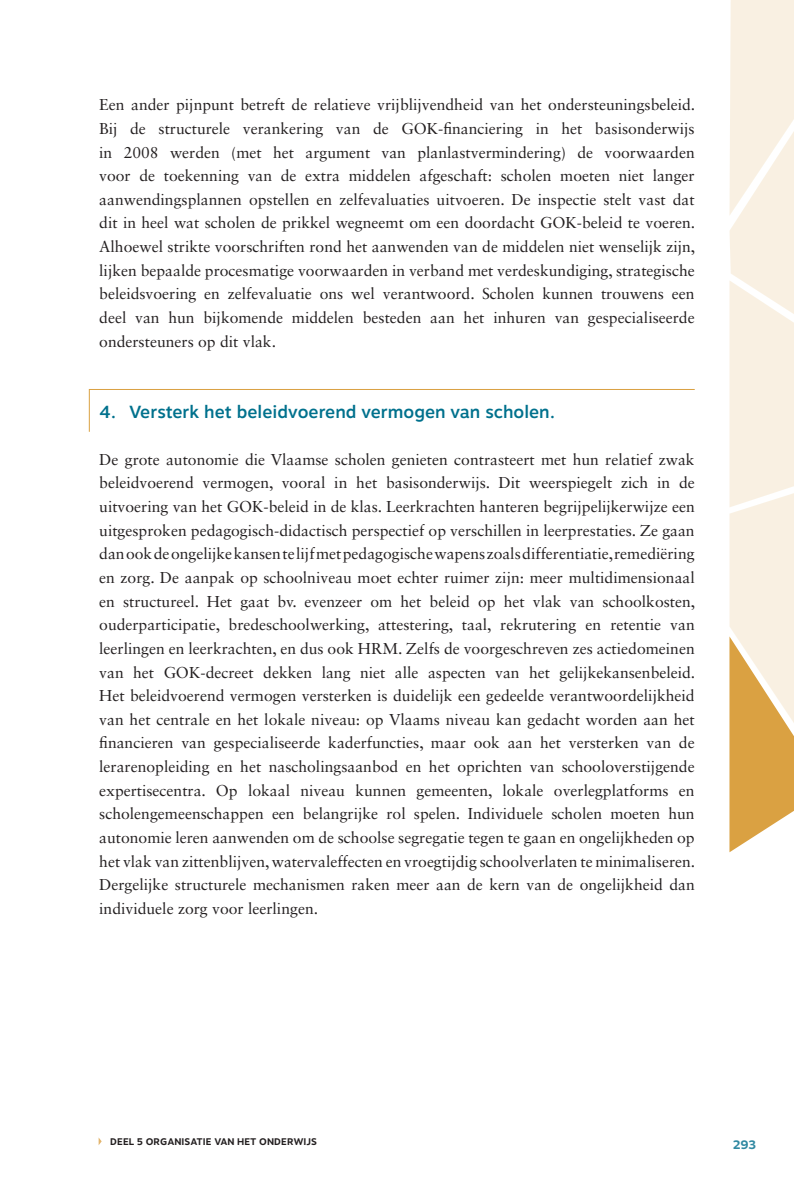
<style>
.page{position:relative;width:794px;height:1191px;background:#fff}
.page>*{position:absolute;margin:0;border:0;box-sizing:border-box;transform-origin:0 0}
.t1{font:500 17.5px "Motiva Sans";color:#00718d}
.List_Paragraph{font:15.75px/23.6px "Sabon LT Std";color:#231f20;text-align:justify}
.t2{font:700 12.25px "Motiva Sans";color:#3189a2}
.t3{font:700 9.62px "Motiva Sans";letter-spacing:.01em;color:#231f20}
</style>
<div class="page">
<svg style="left:99px;top:1138px;width:3px;height:7px"></svg>
<svg style="left:729px;top:0;width:65px;height:852px"></svg>
<svg style="left:88px;top:389px;width:607px;height:43px"></svg>
<p class="List_Paragraph" style="left:99px;top:93px;width:597px">Een ander pijnpunt betreft de relatieve vrijblijvendheid van het ondersteuningsbeleid.<br>Bij de structurele verankering van de GOK-financiering in het basisonderwijs in 2008 werden (met het argument van planlastvermindering) de voorwaarden voor de toekenning van de extra middelen afgeschaft: scholen moeten niet langer aanwendingsplannen opstellen en zelfevaluaties uitvoeren. De inspectie stelt vast dat dit in heel wat scholen de prikkel wegneemt om een doordacht GOK-beleid te voeren.<br>Alhoewel strikte voorschriften rond het aanwenden van de middelen niet wenselijk zijn, lijken bepaalde procesmatige voorwaarden in verband met verdeskundiging, strategische beleidsvoering en zelfevaluatie ons wel verantwoord. Scholen kunnen trouwens een deel van hun bijkomende middelen besteden aan het inhuren van gespecialiseerde ondersteuners op dit vlak.</p>
<p class="t1" style="left:99px;top:398px;width:458px">4. Versterk het beleidvoerend vermogen van scholen.</p>
<p class="List_Paragraph" style="left:99px;top:447px;width:597px">De grote autonomie die Vlaamse scholen genieten contrasteert met hun relatief zwak beleidvoerend vermogen, vooral in het basisonderwijs. Dit weerspiegelt zich in de uitvoering van het GOK-beleid in de klas. Leerkrachten hanteren begrijpelijkerwijze een uitgesproken pedagogisch-didactisch perspectief op verschillen in leerprestaties. Ze gaan dan ook de ongelijke kansen te lijf met pedagogische wapens zoals differentiatie, remediëring en zorg. De aanpak op schoolniveau moet echter ruimer zijn: meer multidimensionaal en structureel. Het gaat bv. evenzeer om het beleid op het vlak van schoolkosten, ouderparticipatie, bredeschoolwerking, attestering, taal, rekrutering en retentie van leerlingen en leerkrachten, en dus ook HRM. Zelfs de voorgeschreven zes actiedomeinen van het GOK-decreet dekken lang niet alle aspecten van het gelijkekansenbeleid.<br>Het beleidvoerend vermogen versterken is duidelijk een gedeelde verantwoordelijkheid van het centrale en het lokale niveau: op Vlaams niveau kan gedacht worden aan het financieren van gespecialiseerde kaderfuncties, maar ook aan het versterken van de lerarenopleiding en het nascholingsaanbod en het oprichten van schooloverstijgende expertisecentra. Op lokaal niveau kunnen gemeenten, lokale overlegplatforms en scholengemeenschappen een belangrijke rol spelen. Individuele scholen moeten hun autonomie leren aanwenden om de schoolse segregatie tegen te gaan en ongelijkheden op het vlak van zittenblijven, watervaleffecten en vroegtijdig schoolverlaten te minimaliseren.<br>Dergelijke structurele mechanismen raken meer aan de kern van de ongelijkheid dan individuele zorg voor leerlingen.</p>
<p class="t3" style="left:110px;top:1134px;width:208px">DEEL 5 ORGANISATIE VAN HET ONDERWIJS</p>
<p class="t2" style="left:732px;top:1135px;width:25px">293</p>
</div>
